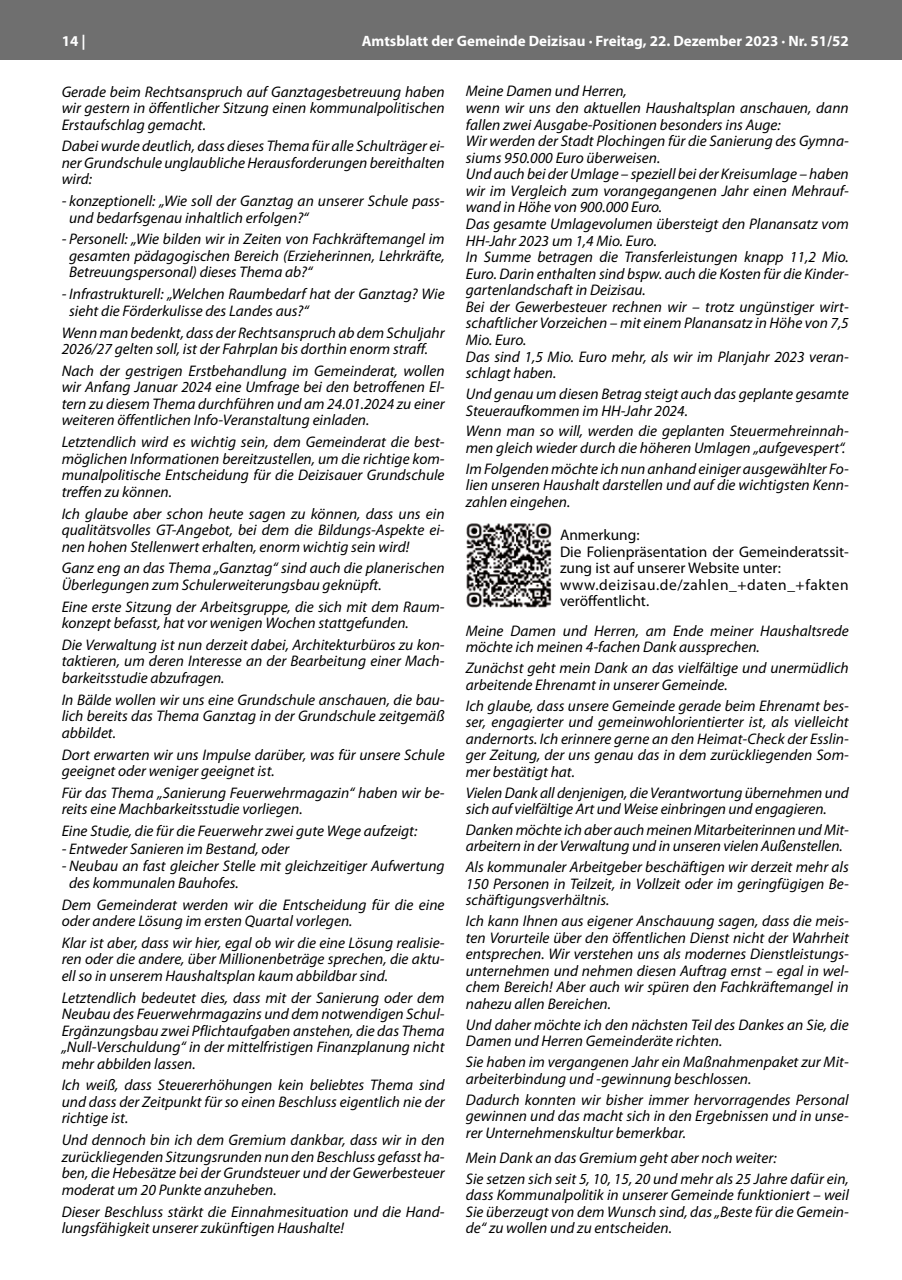
<style>
.page{position:relative;width:902px;height:1280px;background:#fff}
.page>*{position:absolute;margin:0;border:0;box-sizing:border-box;transform-origin:0 0}
.t1{font:italic 15.3px/16.5px "Myriad Pro";color:#000}
.t2{font:15.3px/16.6px "Myriad Pro";color:#000}
.t3{font:700 15px "Myriad Pro";color:#fff}
</style>
<div class="page">
<div style="left:0;top:0;width:901px;height:60px;background:#6f6f6f"></div>
<img style="left:466px;top:523px;width:85px;height:85px">
<p class="t3" style="left:62px;top:31px;width:25px">14 |</p>
<p class="t3" style="left:362px;top:31px;width:488px">Amtsblatt der Gemeinde Deizisau · Freitag, 22. Dezember 2023 · Nr. 51/52</p>
<p class="t1" style="left:62px;top:83px;width:384px;text-align:justify">Gerade beim Rechtsanspruch auf Ganztagesbetreuung haben wir gestern in öffentlicher Sitzung einen kommunalpolitischen Erstaufschlag gemacht.</p>
<p class="t1" style="left:62px;top:138px;width:384px;text-align:justify">Dabei wurde deutlich, dass dieses Thema für alle Schulträger ei&shy;ner Grundschule unglaubliche Herausforderungen bereithalten wird:</p>
<p class="t1" style="left:69px;top:193px;width:377px;text-indent:-8px">- konzeptionell: „Wie soll der Ganztag an unserer Schule pass&shy;und bedarfsgenau inhaltlich erfolgen?“</p>
<p class="t1" style="left:69px;top:231px;width:377px;text-align:justify;text-indent:-8px">- Personell: „Wie bilden wir in Zeiten von Fachkräftemangel im gesamten pädagogischen Bereich (Erzieherinnen, Lehrkräfte, Betreuungspersonal) dieses Thema ab?“</p>
<p class="t1" style="left:69px;top:286px;width:377px;text-indent:-8px">- Infrastrukturell: „Welchen Raumbedarf hat der Ganztag? Wie sieht die Förderkulisse des Landes aus?“</p>
<p class="t1" style="left:62px;top:324px;width:384px">Wenn man bedenkt, dass der Rechtsanspruch ab dem Schuljahr<br>2026/27 gelten soll, ist der Fahrplan bis dorthin enorm straff.</p>
<p class="t1" style="left:62px;top:362px;width:384px;text-align:justify">Nach der gestrigen Erstbehandlung im Gemeinderat, wollen wir Anfang Januar 2024 eine Umfrage bei den betroffenen El&shy;tern zu diesem Thema durchführen und am 24.01.2024 zu einer weiteren öffentlichen Info-Veranstaltung einladen.</p>
<p class="t1" style="left:62px;top:434px;width:384px;text-align:justify">Letztendlich wird es wichtig sein, dem Gemeinderat die best&shy;möglichen Informationen bereitzustellen, um die richtige kom&shy;munalpolitische Entscheidung für die Deizisauer Grundschule treffen zu können.</p>
<p class="t1" style="left:62px;top:505px;width:384px;text-align:justify">Ich glaube aber schon heute sagen zu können, dass uns ein qualitätsvolles GT-Angebot, bei dem die Bildungs-Aspekte ei&shy;nen hohen Stellenwert erhalten, enorm wichtig sein wird!</p>
<p class="t1" style="left:62px;top:560px;width:384px">Ganz eng an das Thema „Ganztag“ sind auch die planerischen<br>Überlegungen zum Schulerweiterungsbau geknüpft.</p>
<p class="t1" style="left:62px;top:598px;width:384px">Eine erste Sitzung der Arbeitsgruppe, die sich mit dem Raum&shy;konzept befasst, hat vor wenigen Wochen stattgefunden.</p>
<p class="t1" style="left:62px;top:636px;width:384px;text-align:justify">Die Verwaltung ist nun derzeit dabei, Architekturbüros zu kon&shy;taktieren, um deren Interesse an der Bearbeitung einer Mach&shy;barkeitsstudie abzufragen.</p>
<p class="t1" style="left:62px;top:691px;width:384px;text-align:justify">In Bälde wollen wir uns eine Grundschule anschauen, die bau&shy;lich bereits das Thema Ganztag in der Grundschule zeitgemäß abbildet.</p>
<p class="t1" style="left:62px;top:746px;width:384px">Dort erwarten wir uns Impulse darüber, was für unsere Schule geeignet oder weniger geeignet ist.</p>
<p class="t1" style="left:62px;top:784px;width:384px">Für das Thema „Sanierung Feuerwehrmagazin“ haben wir be&shy;reits eine Machbarkeitsstudie vorliegen.</p>
<p class="t1" style="left:62px;top:822px;width:357px">Eine Studie, die für die Feuerwehr zwei gute Wege aufzeigt:</p>
<p class="t1" style="left:62px;top:840px;width:229px">- Entweder Sanieren im Bestand, oder</p>
<p class="t1" style="left:69px;top:858px;width:377px;text-indent:-8px">- Neubau an fast gleicher Stelle mit gleichzeitiger Aufwertung des kommunalen Bauhofes.</p>
<p class="t1" style="left:62px;top:896px;width:384px">Dem Gemeinderat werden wir die Entscheidung für die eine oder andere Lösung im ersten Quartal vorlegen.</p>
<p class="t1" style="left:62px;top:934px;width:384px;text-align:justify">Klar ist aber, dass wir hier, egal ob wir die eine Lösung realisie&shy;ren oder die andere, über Millionenbeträge sprechen, die aktu&shy;ell so in unserem Haushaltsplan kaum abbildbar sind.</p>
<p class="t1" style="left:62px;top:989px;width:384px;text-align:justify">Letztendlich bedeutet dies, dass mit der Sanierung oder dem Neubau des Feuerwehrmagazins und dem notwendigen Schul-Ergänzungsbau zwei Pflichtaufgaben anstehen, die das Thema „Null-Verschuldung“ in der mittelfristigen Finanzplanung nicht mehr abbilden lassen.</p>
<p class="t1" style="left:62px;top:1077px;width:384px;text-align:justify">Ich weiß, dass Steuererhöhungen kein beliebtes Thema sind und dass der Zeitpunkt für so einen Beschluss eigentlich nie der richtige ist.</p>
<p class="t1" style="left:62px;top:1132px;width:384px;text-align:justify">Und dennoch bin ich dem Gremium dankbar, dass wir in den zurückliegenden Sitzungsrunden nun den Beschluss gefasst ha&shy;ben, die Hebesätze bei der Grundsteuer und der Gewerbesteuer moderat um 20 Punkte anzuheben.</p>
<p class="t1" style="left:62px;top:1203px;width:384px">Dieser Beschluss stärkt die Einnahmesituation und die Hand&shy;lungsfähigkeit unserer zukünftigen Haushalte!</p>
<p class="t1" style="left:466px;top:83px;width:384px">Meine Damen und Herren,<br>wenn wir uns den aktuellen Haushaltsplan anschauen, dann fallen zwei Ausgabe-Positionen besonders ins Auge:<br>Wir werden der Stadt Plochingen für die Sanierung des Gymna&shy;siums 950.000 Euro überweisen.<br>Und auch bei der Umlage – speziell bei der Kreisumlage – haben wir im Vergleich zum vorangegangenen Jahr einen Mehrauf&shy;wand in Höhe von 900.000 Euro.<br>Das gesamte Umlagevolumen übersteigt den Planansatz vom HH-Jahr 2023 um 1,4 Mio. Euro.<br>In Summe betragen die Transferleistungen knapp 11,2 Mio.<br>Euro. Darin enthalten sind bspw. auch die Kosten für die Kinder&shy;gartenlandschaft in Deizisau.<br>Bei der Gewerbesteuer rechnen wir – trotz ungünstiger wirt&shy;schaftlicher Vorzeichen – mit einem Planansatz in Höhe von 7,5<br>Mio. Euro.<br>Das sind 1,5 Mio. Euro mehr, als wir im Planjahr 2023 veran&shy;schlagt haben.</p>
<p class="t1" style="left:466px;top:385px;width:384px">Und genau um diesen Betrag steigt auch das geplante gesamte<br>Steueraufkommen im HH-Jahr 2024.</p>
<p class="t1" style="left:466px;top:423px;width:384px">Wenn man so will, werden die geplanten Steuermehreinnah&shy;men gleich wieder durch die höheren Umlagen „aufgevespert“.</p>
<p class="t1" style="left:466px;top:460px;width:384px;text-align:justify">Im Folgenden möchte ich nun anhand einiger ausgewählter Fo&shy;lien unseren Haushalt darstellen und auf die wichtigsten Kenn&shy;zahlen eingehen.</p>
<p class="t2" style="left:560px;top:526px;width:290px">Anmerkung:<br>Die Folienpräsentation der Gemeinderatssit&shy;zung ist auf unserer Website unter: www.deizisau.de/zahlen_+daten_+fakten veröffentlicht.</p>
<p class="t1" style="left:466px;top:622px;width:384px">Meine Damen und Herren, am Ende meiner Haushaltsrede möchte ich meinen 4-fachen Dank aussprechen.</p>
<p class="t1" style="left:466px;top:660px;width:384px">Zunächst geht mein Dank an das vielfältige und unermüdlich arbeitende Ehrenamt in unserer Gemeinde.</p>
<p class="t1" style="left:466px;top:697px;width:384px;text-align:justify">Ich glaube, dass unsere Gemeinde gerade beim Ehrenamt bes&shy;ser, engagierter und gemeinwohlorientierter ist, als vielleicht andernorts. Ich erinnere gerne an den Heimat-Check der Esslin&shy;ger Zeitung, der uns genau das in dem zurückliegenden Som&shy;mer bestätigt hat.</p>
<p class="t1" style="left:466px;top:784px;width:384px">Vielen Dank all denjenigen, die Verantwortung übernehmen und sich auf vielfältige Art und Weise einbringen und engagieren.</p>
<p class="t1" style="left:466px;top:821px;width:384px">Danken möchte ich aber auch meinen Mitarbeiterinnen und Mit&shy;arbeitern in der Verwaltung und in unseren vielen Außenstellen.</p>
<p class="t1" style="left:466px;top:859px;width:384px;text-align:justify">Als kommunaler Arbeitgeber beschäftigen wir derzeit mehr als 150 Personen in Teilzeit, in Vollzeit oder im geringfügigen Be&shy;schäftigungsverhältnis.</p>
<p class="t1" style="left:466px;top:913px;width:384px;text-align:justify">Ich kann Ihnen aus eigener Anschauung sagen, dass die meis&shy;ten Vorurteile über den öffentlichen Dienst nicht der Wahrheit entsprechen. Wir verstehen uns als modernes Dienstleistungs&shy;unternehmen und nehmen diesen Auftrag ernst – egal in wel&shy;chem Bereich! Aber auch wir spüren den Fachkräftemangel in nahezu allen Bereichen.</p>
<p class="t1" style="left:466px;top:1016px;width:384px">Und daher möchte ich den nächsten Teil des Dankes an Sie, die<br>Damen und Herren Gemeinderäte richten.</p>
<p class="t1" style="left:466px;top:1053px;width:384px">Sie haben im vergangenen Jahr ein Maßnahmenpaket zur Mit&shy;arbeiterbindung und -gewinnung beschlossen.</p>
<p class="t1" style="left:466px;top:1091px;width:384px;text-align:justify">Dadurch konnten wir bisher immer hervorragendes Personal gewinnen und das macht sich in den Ergebnissen und in unse&shy;rer Unternehmenskultur bemerkbar.</p>
<p class="t1" style="left:466px;top:1147px;width:384px;line-height:20.9px">Mein Dank an das Gremium geht aber noch weiter:<br>Sie setzen sich seit 5, 10, 15, 20 und mehr als 25 Jahre dafür ein,</p>
<p class="t1" style="left:466px;top:1186px;width:384px;text-align:justify">dass Kommunalpolitik in unserer Gemeinde funktioniert – weil Sie überzeugt von dem Wunsch sind, das „Beste für die Gemein&shy;de“ zu wollen und zu entscheiden.</p>
</div>
